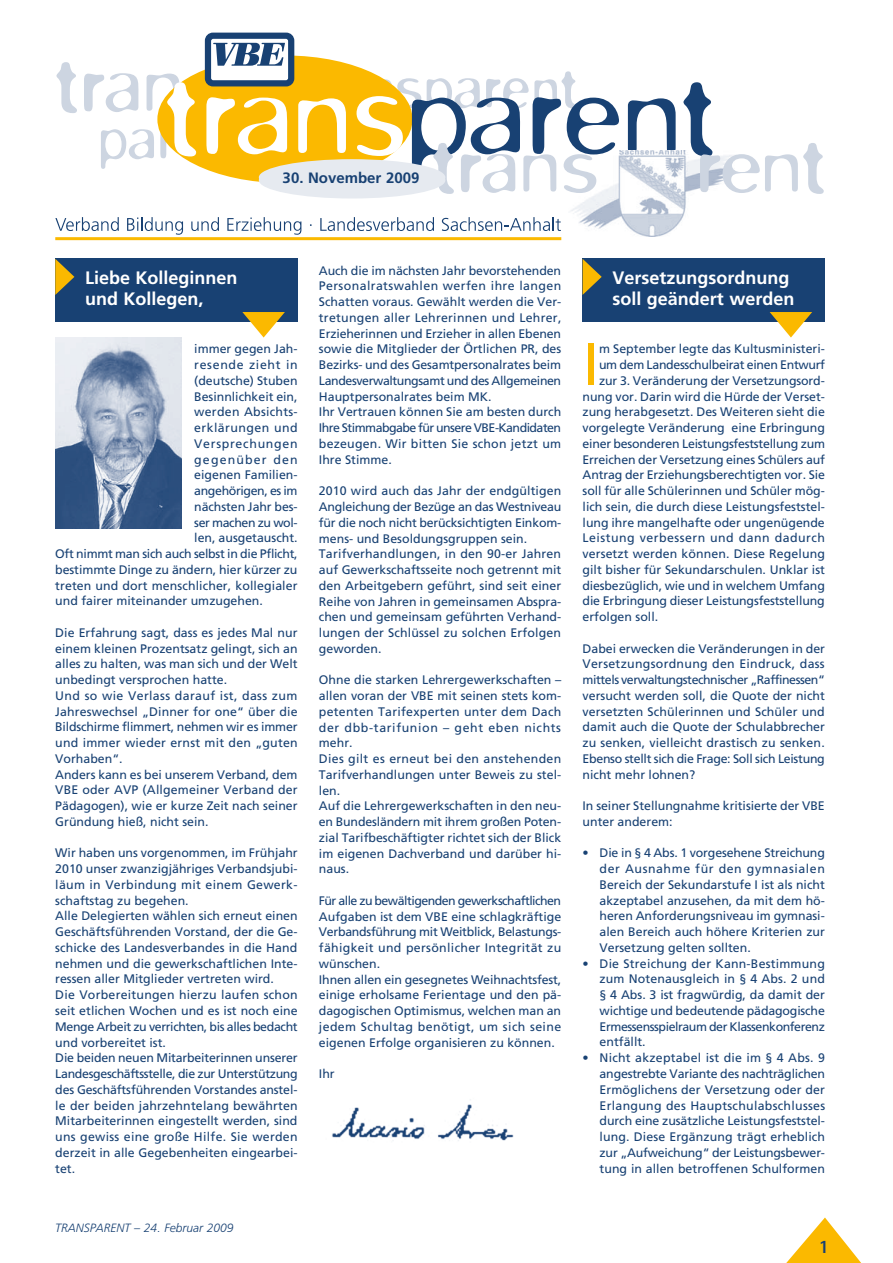
<style>
.page{position:relative;width:893px;height:1263px;background:#fff}
.page>*{position:absolute;margin:0;border:0;box-sizing:border-box;transform-origin:0 0}
.t1{font:59.25px "Frutiger";color:#fbb900}
.t2{font:800 18.75px "Rotis Sans Serif";color:#184173}
.t3{font:700 18px/21px "Frutiger";color:#fff}
.t4{font:700 15px "Frutiger";color:#184173}
.t5{font:12.3px/15.8px "Frutiger";color:#184173}
.t6{font:12.3px "Frutiger";letter-spacing:-.025em;color:#184173}
.t7{font:12.3px "Frutiger";letter-spacing:-.02em;color:#184173}
.t8{font:12.3px "Frutiger";letter-spacing:.04em;color:#184173}
.t9{font:12.3px "Frutiger";letter-spacing:-.03em;color:#184173}
.t10{font:12.3px "Frutiger";letter-spacing:.055em;color:#184173}
.t11{font:12.3px "Frutiger";letter-spacing:.02em;color:#184173}
.t12{font:12.3px "Frutiger";letter-spacing:.035em;color:#184173}
.t13{font:12.3px "Frutiger";letter-spacing:.095em;color:#184173}
.t14{font:italic 300 12px "Frutiger";color:#184173}
</style>
<div class="page">
<svg style="left:786px;top:1217px;width:75px;height:46px"></svg>
<hr style="left:55px;top:237px;width:506px;height:3px;background:#fbb900">
<svg style="left:55px;top:217px;width:64px;height:14px"></svg>
<svg style="left:127px;top:217px;width:56px;height:18px"></svg>
<svg style="left:191px;top:217px;width:28px;height:14px"></svg>
<svg style="left:227px;top:217px;width:74px;height:18px"></svg>
<svg style="left:320px;top:217px;width:114px;height:14px"></svg>
<svg style="left:442px;top:217px;width:119px;height:14px"></svg>
<div style="left:157px;top:55px;width:255px;height:128px;background:#fbb900;border-radius:50%"></div>
<div style="left:205px;top:33px;width:89px;height:53px;background:#184173;border-radius:8px"></div>
<div style="left:211px;top:39px;width:77px;height:41px;background:linear-gradient(to right,#fff,#fff);border-radius:2px"></div>
<svg style="left:56px;top:43px;width:233px;height:126px"></svg>
<img style="left:571px;top:194px;width:115px;height:43px">
<svg style="left:298px;top:71px;width:526px;height:123px"></svg>
<div style="left:259px;top:162px;width:186px;height:36px;background:#e6eaf0;border-radius:50%"></div>
<div style="left:259px;top:159px;width:186px;height:37px;background:#e6eaf0;border-radius:50%"></div>
<div style="left:583px;top:259px;width:242px;height:63px;background:#184173"></div>
<svg style="left:583px;top:259px;width:19px;height:36px"></svg>
<svg style="left:770px;top:312px;width:42px;height:26px"></svg>
<div style="left:55px;top:259px;width:243px;height:63px;background:#184173"></div>
<svg style="left:55px;top:259px;width:19px;height:36px"></svg>
<svg style="left:242px;top:312px;width:43px;height:26px"></svg>
<img style="left:55px;top:338px;width:126px;height:190px">
<img style="left:332px;top:1099px;width:182px;height:42px">
<p class="t4" style="left:283px;top:169px;width:138px">30. November 2009</p>
<h3 class="t3" style="left:85px;top:267px;width:154px">Liebe Kolleginnen und Kollegen,</h3>
<p class="t5" style="left:194px;top:341px;width:105px">immer gegen Jah-</p>
<p class="t10" style="left:194px;top:358px;width:105px">resende zieht in</p>
<p class="t5" style="left:194px;top:372px;width:105px">(deutsche) Stuben</p>
<p class="t5" style="left:194px;top:388px;width:105px">Besinnlichkeit ein,</p>
<p class="t11" style="left:194px;top:405px;width:105px">werden Absichts-</p>
<p class="t12" style="left:194px;top:421px;width:105px">erklärungen und</p>
<p class="t10" style="left:194px;top:436px;width:105px">Versprechungen</p>
<p class="t13" style="left:194px;top:452px;width:105px">gegenüber den</p>
<p class="t5" style="left:194px;top:467px;width:105px">eigenen Familien-</p>
<p class="t9" style="left:194px;top:484px;width:105px">angehörigen, es im</p>
<p class="t5" style="left:194px;top:499px;width:105px">nächsten Jahr bes-</p>
<p class="t9" style="left:194px;top:515px;width:105px">ser machen zu wol-</p>
<p class="t5" style="left:194px;top:530px;width:105px">len, ausgetauscht.</p>
<p class="t6" style="left:55px;top:547px;width:244px">Oft nimmt man sich auch selbst in die Pflicht,</p>
<p class="t5" style="left:55px;top:562px;width:244px">bestimmte Dinge zu ändern, hier kürzer zu</p>
<p class="t5" style="left:55px;top:577px;width:244px">treten und dort menschlicher, kollegialer</p>
<p class="t5" style="left:55px;top:593px;width:209px">und fairer miteinander umzugehen.</p>
<p class="t5" style="left:55px;top:625px;width:244px">Die Erfahrung sagt, dass es jedes Mal nur einem kleinen Prozentsatz gelingt, sich an alles zu halten, was man sich und der Welt unbedingt versprochen hatte.<br>Und so wie Verlass darauf ist, dass zum Jahreswechsel „Dinner for one“ über die Bildschirme flimmert, nehmen wir es immer und immer wieder ernst mit den „guten Vorhaben“.<br>Anders kann es bei unserem Verband, dem VBE oder AVP (Allgemeiner Verband der Pädagogen), wie er kurze Zeit nach seiner Gründung hieß, nicht sein.</p>
<p class="t5" style="left:55px;top:845px;width:244px">Wir haben uns vorgenommen, im Frühjahr 2010 unser zwanzigjähriges Verbandsjubi&shy;läum in Verbindung mit einem Gewerk&shy;schaftstag zu begehen.<br>Alle Delegierten wählen sich erneut einen Geschäftsführenden Vorstand, der die Ge&shy;schicke des Landesverbandes in die Hand nehmen und die gewerkschaftlichen Inte&shy;ressen aller Mitglieder vertreten wird.<br>Die Vorbereitungen hierzu laufen schon seit etlichen Wochen und es ist noch eine Menge Arbeit zu verrichten, bis alles bedacht und vorbereitet ist.<br>Die beiden neuen Mitarbeiterinnen unserer Landesgeschäftsstelle, die zur Unterstützung des Geschäftsführenden Vorstandes anstel&shy;le der beiden jahrzehntelang bewährten Mitarbeiterinnen eingestellt werden, sind uns gewiss eine große Hilfe. Sie werden derzeit in alle Gegebenheiten eingearbei&shy;tet.</p>
<p class="t14" style="left:55px;top:1220px;width:180px">TRANSPARENT – 24. Februar 2009</p>
<p class="t5" style="left:319px;top:262px;width:244px">Auch die im nächsten Jahr bevorstehenden Personalratswahlen werfen ihre langen Schatten voraus. Gewählt werden die Ver&shy;tretungen aller Lehrerinnen und Lehrer, Erzieherinnen und Erzieher in allen Ebenen sowie die Mitglieder der Örtlichen PR, des Bezirks- und des Gesamtpersonalrates beim Landesverwaltungsamt und des Allgemeinen Hauptpersonalrates beim MK.<br>Ihr Vertrauen können Sie am besten durch Ihre Stimmabgabe für unsere VBE-Kandidaten bezeugen. Wir bitten Sie schon jetzt um Ihre Stimme.</p>
<p class="t5" style="left:319px;top:483px;width:244px">2010 wird auch das Jahr der endgültigen Angleichung der Bezüge an das Westniveau für die noch nicht berücksichtigten Einkom&shy;mens- und Besoldungsgruppen sein.<br>Tarifverhandlungen, in den 90-er Jahren auf Gewerkschaftsseite noch getrennt mit den Arbeitgebern geführt, sind seit einer Reihe von Jahren in gemeinsamen Abspra&shy;chen und gemeinsam geführten Verhand&shy;lungen der Schlüssel zu solchen Erfolgen geworden.</p>
<p class="t5" style="left:319px;top:672px;width:244px">Ohne die starken Lehrergewerkschaften – allen voran der VBE mit seinen stets kom&shy;petenten Tarifexperten unter dem Dach der dbb-tarifunion – geht eben nichts mehr.<br>Dies gilt es erneut bei den anstehenden<br>Tarifverhandlungen unter Beweis zu stel&shy;len.<br>Auf die Lehrergewerkschaften in den neu&shy;en Bundesländern mit ihrem großen Poten&shy;zial Tarifbeschäftigter richtet sich der Blick im eigenen Dachverband und darüber hi&shy;naus.</p>
<p class="t5" style="left:319px;top:892px;width:244px">Für alle zu bewältigenden gewerkschaftlichen Aufgaben ist dem VBE eine schlagkräftige Verbandsführung mit Weitblick, Belastungs&shy;fähigkeit und persönlicher Integrität zu wünschen.<br>Ihnen allen ein gesegnetes Weihnachtsfest, einige erholsame Ferientage und den pä&shy;dagogischen Optimismus, welchen man an jedem Schultag benötigt, um sich seine eigenen Erfolge organisieren zu können.</p>
<p class="t5" style="left:319px;top:1066px;width:17px">Ihr</p>
<h3 class="t3" style="left:612px;top:267px;width:184px">Versetzungsordnung soll geändert werden</h3>
<h1 class="t1" style="left:583px;top:329px;width:18px">I</h1>
<p class="t5" style="left:599px;top:341px;width:227px">m September legte das Kultusministeri-</p>
<p class="t6" style="left:599px;top:358px;width:228px">um dem Landesschulbeirat einen Entwurf</p>
<p class="t5" style="left:599px;top:372px;width:227px">zur 3. Veränderung der Versetzungsord-</p>
<p class="t5" style="left:583px;top:388px;width:244px">nung vor. Darin wird die Hürde der Verset-</p>
<p class="t5" style="left:583px;top:404px;width:244px">zung herabgesetzt. Des Weiteren sieht die</p>
<p class="t5" style="left:583px;top:420px;width:244px">vorgelegte Veränderung eine Erbringung</p>
<p class="t7" style="left:583px;top:436px;width:244px">einer besonderen Leistungsfeststellung zum</p>
<p class="t5" style="left:583px;top:451px;width:244px">Erreichen der Versetzung eines Schülers auf</p>
<p class="t5" style="left:583px;top:467px;width:244px">Antrag der Erziehungsberechtigten vor. Sie</p>
<p class="t5" style="left:583px;top:483px;width:244px">soll für alle Schülerinnen und Schüler mög-</p>
<p class="t5" style="left:583px;top:499px;width:244px">lich sein, die durch diese Leistungsfeststel-</p>
<p class="t5" style="left:583px;top:514px;width:244px">lung ihre mangelhafte oder ungenügende</p>
<p class="t8" style="left:583px;top:531px;width:244px">Leistung verbessern und dann dadurch</p>
<p class="t5" style="left:583px;top:546px;width:244px">versetzt werden können. Diese Regelung</p>
<p class="t5" style="left:583px;top:562px;width:244px">gilt bisher für Sekundarschulen. Unklar ist</p>
<p class="t5" style="left:583px;top:577px;width:244px">diesbezüglich, wie und in welchem Umfang</p>
<p class="t5" style="left:583px;top:593px;width:244px">die Erbringung dieser Leistungsfeststellung</p>
<p class="t5" style="left:583px;top:609px;width:77px">erfolgen soll.</p>
<p class="t5" style="left:583px;top:640px;width:244px;text-align:justify">Dabei erwecken die Veränderungen in der Versetzungsordnung den Eindruck, dass mittels verwaltungstechnischer „Raffinessen“ versucht werden soll, die Quote der nicht versetzten Schülerinnen und Schüler und damit auch die Quote der Schulabbrecher zu senken, vielleicht drastisch zu senken.<br>Ebenso stellt sich die Frage: Soll sich Leistung nicht mehr lohnen?</p>
<p class="t5" style="left:583px;top:798px;width:244px">In seiner Stellungnahme kritisierte der VBE unter anderem:</p>
<p class="t5" style="left:599px;top:845px;width:227px;text-align:justify;text-indent:-17px">• Die in § 4 Abs. 1 vorgesehene Streichung der Ausnahme für den gymnasialen Bereich der Sekundarstufe I ist als nicht akzeptabel anzusehen, da mit dem hö&shy;heren Anforderungsniveau im gymnasi&shy;alen Bereich auch höhere Kriterien zur Versetzung gelten sollten.</p>
<p class="t5" style="left:599px;top:955px;width:227px;text-align:justify;text-indent:-17px">• Die Streichung der Kann-Bestimmung zum Notenausgleich in § 4 Abs. 2 und § 4 Abs. 3 ist fragwürdig, da damit der wichtige und bedeutende pädagogische Ermessensspielraum der Klassenkonferenz entfällt.</p>
<p class="t5" style="left:600px;top:1050px;width:227px;text-align:justify;text-indent:-17px">• Nicht akzeptabel ist die im § 4 Abs. 9 angestrebte Variante des nachträglichen Ermöglichens der Versetzung oder der Erlangung des Hauptschulabschlusses durch eine zusätzliche Leistungsfeststel&shy;lung. Diese Ergänzung trägt erheblich zur „Aufweichung“ der Leistungsbewer&shy;tung in allen betroffenen Schulformen</p>
<h2 class="t2" style="left:819px;top:1234px;width:12px">1</h2>
</div>
